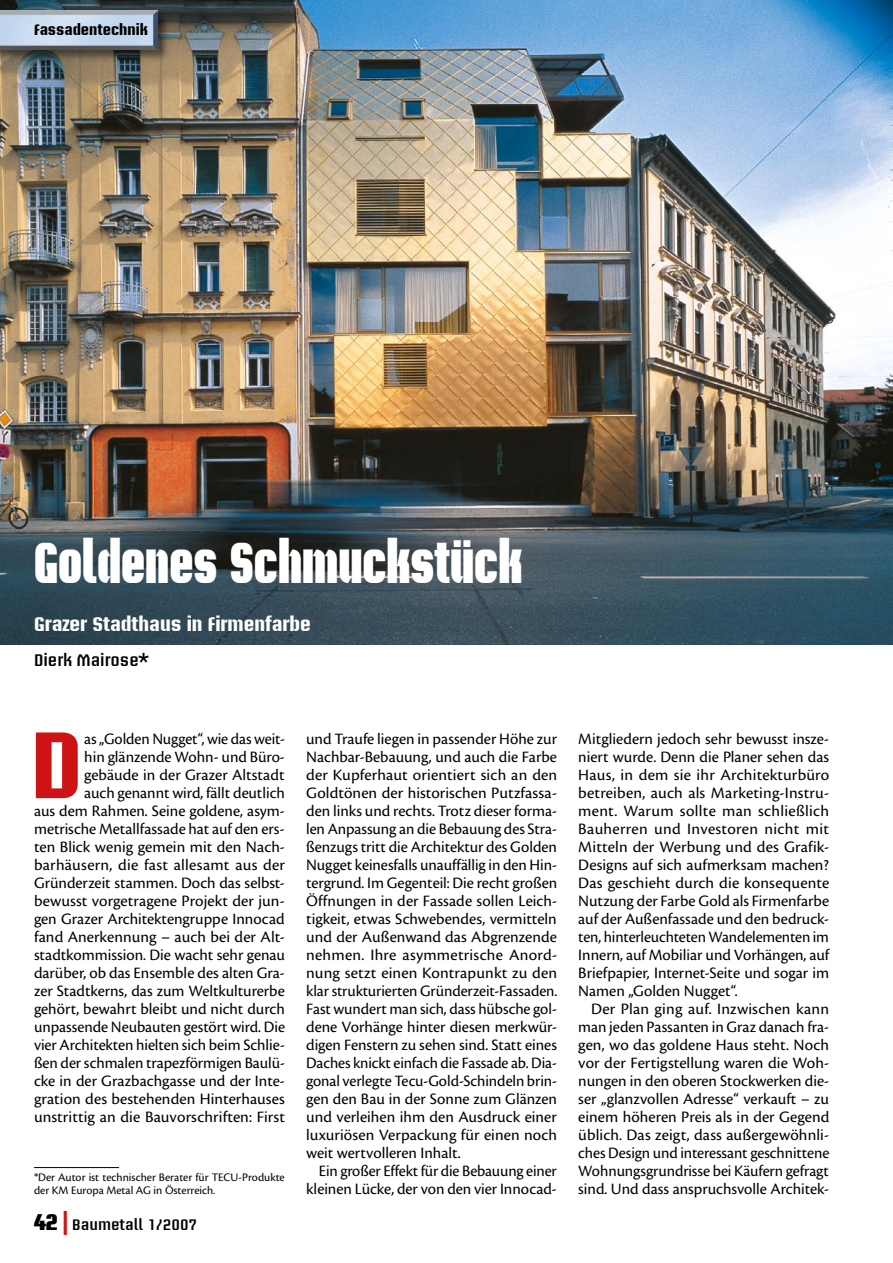
<style>
.page{position:relative;width:893px;height:1263px;background:#fff}
.page>*{position:absolute;margin:0;border:0;box-sizing:border-box;transform-origin:0 0}
.t1{font:700 93px "Briem Akademi Std";color:#cd1316}
.t2{font:900 57px "Briem Akademi Std";color:#fff;scale:.8 1}
.t3{font:700 19.5px "Briem Akademi Std";color:#fff}
.t4{font:16.5px/18px "Cronos Pro";color:#000;text-align:justify}
.t5{font:600 16.5px "Briem Akademi Std";color:#000}
.t6{font:600 15px "Briem Akademi Std";color:#000}
.t7{font:700 15px "Briem Akademi Std";color:#000}
.t8{font:12px/13.5px "Cronos Pro";color:#000}
.s1{font-weight:900;font-size:22.5px}
.s2{font-size:24px;color:#cd1316}
</style>
<div class="page">
<img style="left:0;top:0;width:893px;height:644px">
<hr style="left:34px;top:1167px;width:85px;height:1px;background:#000">
<div style="left:0;top:9px;width:172px;height:54px;background:#000;opacity:.5"></div>
<img style="left:0;top:11px;width:157px;height:38px">
<p class="t7" style="left:34px;top:22px;width:115px">Fassadentechnik</p>
<h2 class="t2" style="left:34px;top:531px;width:612px">Goldenes Schmuckstück</h2>
<p class="t3" style="left:34px;top:613px;width:278px">Grazer Stadthaus in Firmenfarbe</p>
<p class="t5" style="left:34px;top:651px;width:116px">Dierk Mairose*</p>
<h1 class="t1" style="left:31px;top:713px;width:53px">D</h1>
<p class="t4" style="left:34px;top:730px;width:253px;text-align:right">as „Golden Nugget“, wie das weit-<br>hin glänzende Wohn- und Büro&shy;gebäude in der Grazer Altstadt<br>auch genannt wird, fällt deutlich<br>aus dem Rahmen. Seine goldene, asym&shy;metrische Metallfassade hat auf den ers&shy;ten Blick wenig gemein mit den Nach&shy;barhäusern, die fast allesamt aus der Gründerzeit stammen. Doch das selbst&shy;bewusst vorgetragene Projekt der jun&shy;gen Grazer Architektengruppe Innocad fand Anerkennung – auch bei der Alt&shy;stadtkommission. Die wacht sehr genau darüber, ob das Ensemble des alten Gra&shy;zer Stadtkerns, das zum Weltkulturerbe gehört, bewahrt bleibt und nicht durch unpassende Neubauten gestört wird. Die vier Architekten hielten sich beim Schlie&shy;ßen der schmalen trapezförmigen Baulü&shy;cke in der Grazbachgasse und der Inte&shy;gration des bestehenden Hinterhauses unstrittig an die Bauvorschriften: First</p>
<p class="t8" style="left:34px;top:1170px;width:252px">*Der Autor ist technischer Berater für TECU-Produkte der KM Europa Metal AG in Österreich.</p>
<p class="t6" style="left:34px;top:1216px;width:165px"><span class="s1">42</span> <span class="s2">|</span> Baumetall 1/2007</p>
<p class="t4" style="left:306px;top:730px;width:253px">und Traufe liegen in passender Höhe zur Nachbar-Bebauung, und auch die Farbe der Kupferhaut orientiert sich an den Goldtönen der historischen Putzfassa&shy;den links und rechts. Trotz dieser forma&shy;len Anpassung an die Bebauung des Stra&shy;ßenzugs tritt die Architektur des Golden Nugget keinesfalls unauffällig in den Hin&shy;tergrund. Im Gegenteil: Die recht großen Öffnungen in der Fassade sollen Leich&shy;tigkeit, etwas Schwebendes, vermitteln und der Außenwand das Abgrenzende nehmen. Ihre asymmetrische Anord&shy;nung setzt einen Kontrapunkt zu den klar strukturierten Gründerzeit-Fassaden.<br>Fast wundert man sich, dass hübsche gol&shy;dene Vorhänge hinter diesen merkwür&shy;digen Fenstern zu sehen sind. Statt eines Daches knickt einfach die Fassade ab. Dia&shy;gonal verlegte Tecu-Gold-Schindeln brin&shy;gen den Bau in der Sonne zum Glänzen und verleihen ihm den Ausdruck einer luxuriösen Verpackung für einen noch weit wertvolleren Inhalt.</p>
<p class="t4" style="left:306px;top:1162px;width:252px;text-align:right">Ein großer Effekt für die Bebauung einer kleinen Lücke, der von den vier Innocad-</p>
<p class="t4" style="left:578px;top:730px;width:253px">Mitgliedern jedoch sehr bewusst insze&shy;niert wurde. Denn die Planer sehen das Haus, in dem sie ihr Architekturbüro betreiben, auch als Marketing-Instru&shy;ment. Warum sollte man schließlich Bauherren und Investoren nicht mit Mitteln der Werbung und des Grafik-Designs auf sich aufmerksam machen?<br>Das geschieht durch die konsequente Nutzung der Farbe Gold als Firmenfarbe auf der Außenfassade und den bedruck&shy;ten, hinterleuchteten Wandelementen im Innern, auf Mobiliar und Vorhängen, auf Briefpapier, Internet-Seite und sogar im Namen „Golden Nugget“.</p>
<p class="t4" style="left:578px;top:1000px;width:253px;text-indent:13px">Der Plan ging auf. Inzwischen kann man jeden Passanten in Graz danach fra&shy;gen, wo das goldene Haus steht. Noch vor der Fertigstellung waren die Woh&shy;nungen in den oberen Stockwerken die&shy;ser „glanzvollen Adresse“ verkauft – zu einem höheren Preis als in der Gegend üblich. Das zeigt, dass außergewöhnli&shy;ches Design und interessant geschnittene Wohnungsgrundrisse bei Käufern gefragt sind. Und dass anspruchsvolle Architek-</p>
</div>
